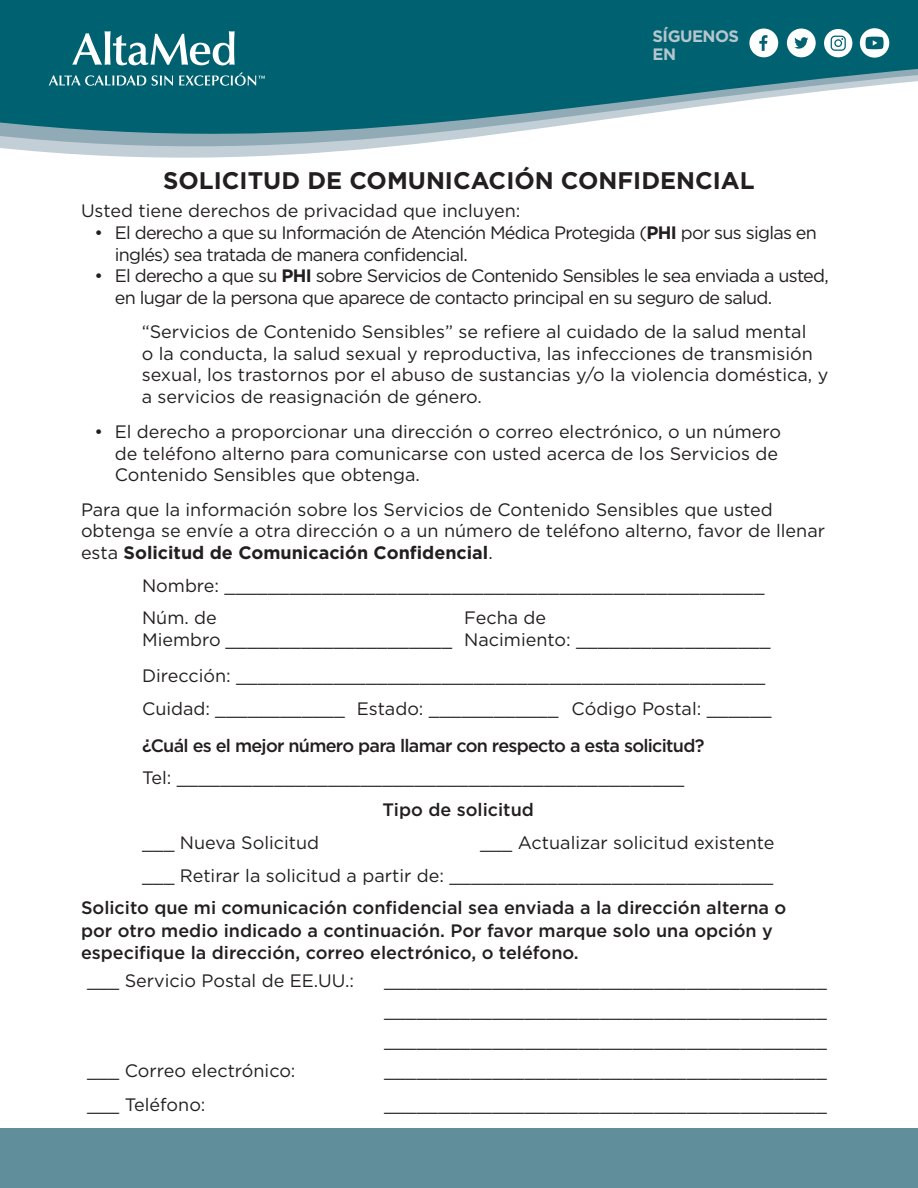
<style>
.page{position:relative;width:918px;height:1188px;background:#fff}
.page>*{position:absolute;margin:0;border:0;box-sizing:border-box;transform-origin:0 0}
.t1{font:700 24px "Gotham";color:#231f20}
.t2{font:18px/21.6px "Gotham";color:#231f20}
.t3{font:18px/21.6px "Gotham";letter-spacing:-.04em;color:#231f20}
.t4{font:500 18px/22.5px "Gotham";color:#231f20}
.t5{font:500 18px "Gotham";letter-spacing:-.04em;color:#231f20}
.t6{font:700 16.5px "Gotham";letter-spacing:-.03em;color:#b5c6ce}
.s1{font-weight:700}
</style>
<div class="page">
<div style="left:0;top:1128px;width:918px;height:60px;background:#618e9b"></div>
<svg style="left:0;top:0;width:918px;height:158px;fill:#006270"></svg>
<svg style="left:749px;top:29px;width:29px;height:28px"></svg>
<svg style="left:787px;top:29px;width:29px;height:28px"></svg>
<svg style="left:824px;top:29px;width:28px;height:28px"></svg>
<svg style="left:860px;top:28px;width:29px;height:30px"></svg>
<svg style="left:72px;top:31px;width:163px;height:34px"></svg>
<svg style="left:49px;top:75px;width:97px;height:11px"></svg>
<svg style="left:152px;top:75px;width:21px;height:11px"></svg>
<svg style="left:179px;top:72px;width:86px;height:14px"></svg>
<p class="t6" style="left:653px;top:26px;width:88px">SÍGUENOS</p>
<p class="t6" style="left:653px;top:44px;width:25px">EN</p>
<p class="t1" style="left:163px;top:167px;width:593px">SOLICITUD DE COMUNICACIÓN CONFIDENCIAL</p>
<p class="t2" style="left:81px;top:200px;width:441px">Usted tiene derechos de privacidad que incluyen:</p>
<p class="t3" style="left:115px;top:221px;width:704px;text-indent:-20px">• El derecho a que su Información de Atención Médica Protegida (<span class="s1">PHI</span> por sus siglas en inglés) sea tratada de manera confidencial.</p>
<p class="t3" style="left:115px;top:265px;width:716px;text-indent:-20px">• El derecho a que su <span class="s1">PHI</span> sobre Servicios de Contenido Sensibles le sea enviada a usted, en lugar de la persona que aparece de contacto principal en su seguro de salud.</p>
<p class="t2" style="left:142px;top:321px;width:688px">“Servicios de Contenido Sensibles” se refiere al cuidado de la salud mental<br>o la conducta, la salud sexual y reproductiva, las infecciones de transmisión sexual, los trastornos por el abuso de sustancias y/o la violencia doméstica, y a servicios de reasignación de género.</p>
<p class="t2" style="left:115px;top:421px;width:668px;text-indent:-20px">• El derecho a proporcionar una dirección o correo electrónico, o un número de teléfono alterno para comunicarse con usted acerca de los Servicios de<br>Contenido Sensibles que obtenga.</p>
<p class="t2" style="left:81px;top:498px;width:746px">Para que la información sobre los Servicios de Contenido Sensibles que usted obtenga se envíe a otra dirección o a un número de teléfono alterno, favor de llenar esta <span class="s1">Solicitud de Comunicación Confidencial</span>.</p>
<p class="t2" style="left:142px;top:574px;width:624px">Nombre: __________________________________________________</p>
<p class="t2" style="left:142px;top:607px;width:76px">Núm. de</p>
<p class="t2" style="left:142px;top:628px;width:312px">Miembro _____________________</p>
<p class="t2" style="left:464px;top:607px;width:83px">Fecha de</p>
<p class="t2" style="left:464px;top:628px;width:308px">Nacimiento: __________________</p>
<p class="t2" style="left:142px;top:664px;width:625px">Dirección: _________________________________________________</p>
<p class="t2" style="left:142px;top:698px;width:204px">Cuidad: ____________</p>
<p class="t2" style="left:357px;top:698px;width:203px">Estado: ____________</p>
<p class="t2" style="left:572px;top:698px;width:201px">Código Postal: ______</p>
<p class="t5" style="left:142px;top:734px;width:564px">¿Cuál es el mejor número para llamar con respecto a esta solicitud?</p>
<p class="t2" style="left:142px;top:767px;width:544px">Tel: _______________________________________________</p>
<p class="t4" style="left:383px;top:798px;width:153px">Tipo de solicitud</p>
<p class="t2" style="left:142px;top:831px;width:179px">___ Nueva Solicitud</p>
<p class="t2" style="left:480px;top:831px;width:296px">___ Actualizar solicitud existente</p>
<p class="t2" style="left:142px;top:865px;width:633px">___ Retirar la solicitud a partir de: ______________________________</p>
<p class="t4" style="left:81px;top:896px;width:707px">Solicito que mi comunicación confidencial sea enviada a la dirección alterna o por otro medio indicado a continuación. Por favor marque solo una opción y especifique la dirección, correo electrónico, o teléfono.</p>
<p class="t2" style="left:87px;top:970px;width:269px">___ Servicio Postal de EE.UU.:</p>
<p class="t2" style="left:87px;top:1060px;width:210px">___ Correo electrónico:</p>
<p class="t2" style="left:87px;top:1093px;width:120px">___ Teléfono:</p>
<p class="t2" style="left:384px;top:965px;width:444px;line-height:30px;text-align:justify">_________________________________________ _________________________________________ _________________________________________</p>
<p class="t2" style="left:384px;top:1060px;width:444px">_________________________________________</p>
<p class="t2" style="left:384px;top:1093px;width:444px">_________________________________________</p>
</div>
